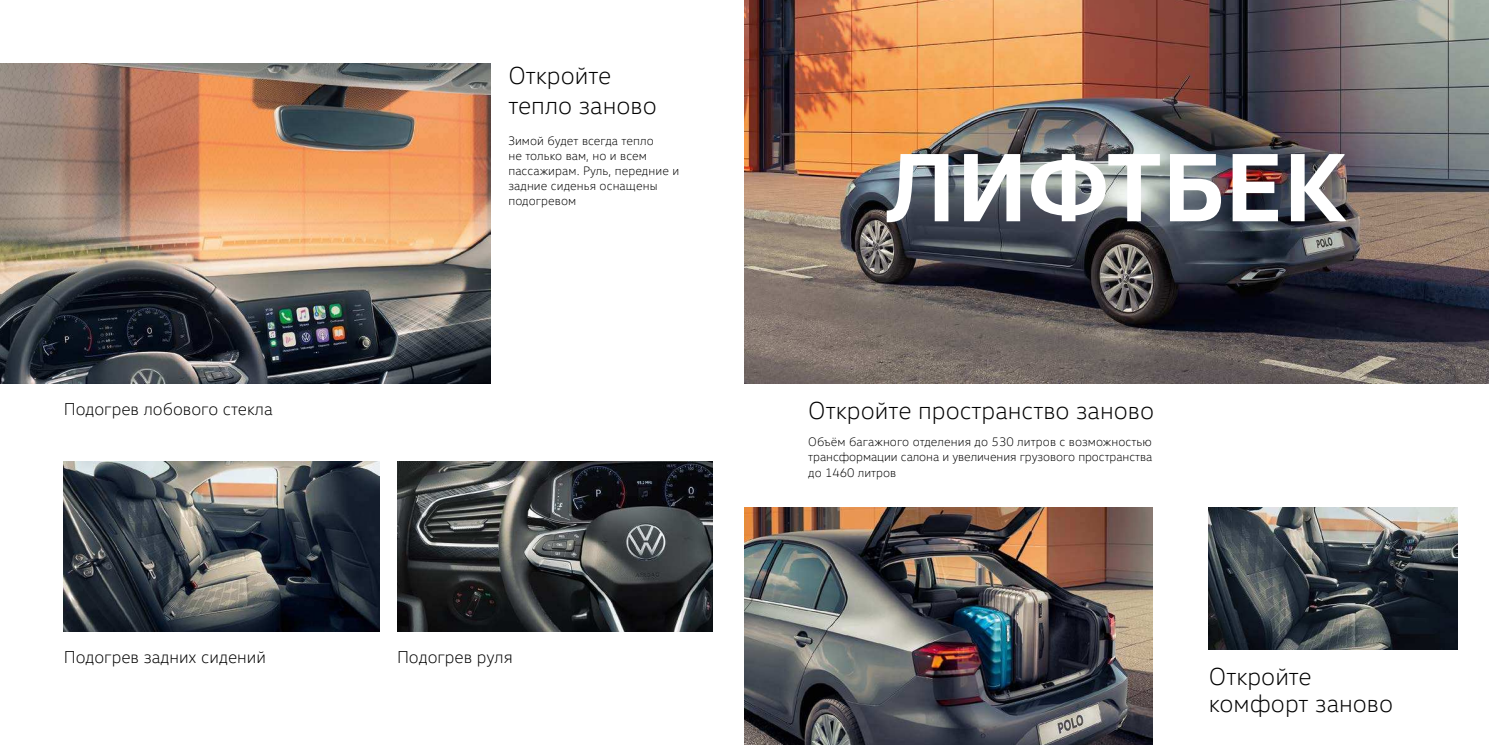
<style>
.page{position:relative;width:1489px;height:745px;background:#fff}
.page>*{position:absolute;margin:0;border:0;box-sizing:border-box;transform-origin:0 0}
.t1{font:700 98.75px "VW Head";color:#fff}
.t2{font:300 25px/30px "VW Head";color:#000}
.t3{font:300 17.5px "VW Head";color:#000}
.t4{font:300 12.5px/15px "VW Head";letter-spacing:.005em;color:#000;text-align:justify}
</style>
<div class="page">
<img style="left:0;top:64px;width:490px;height:319px">
<img style="left:1208px;top:507px;width:248px;height:141px">
<img style="left:64px;top:461px;width:315px;height:170px">
<img style="left:397px;top:461px;width:315px;height:170px">
<img style="left:744px;top:0;width:744px;height:383px">
<img style="left:744px;top:507px;width:407px;height:237px">
<h2 class="t2" style="left:508px;top:60px;width:150px">Откройте тепло заново</h2>
<h3 class="t3" style="left:64px;top:399px;width:210px">Подогрев лобового стекла</h3>
<p class="t4" style="left:508px;top:133px;width:172px;text-align:left">Зимой будет всегда тепло<br>не только вам, но и всем пассажирам. Руль, передние и задние сиденья оснащены подогревом</p>
<h3 class="t3" style="left:64px;top:647px;width:204px">Подогрев задних сидений</h3>
<h3 class="t3" style="left:397px;top:647px;width:117px">Подогрев руля</h3>
<h1 class="t1" style="left:885px;top:129px;width:462px">ЛИФТБЕК</h1>
<h2 class="t2" style="left:808px;top:395px;width:347px">Откройте пространство заново</h2>
<p class="t4" style="left:808px;top:434px;width:345px">Объём багажного отделения до 530 литров с возможностью трансформации салона и увеличения грузового пространства до 1460 литров</p>
<h2 class="t2" style="left:1208px;top:662px;width:186px;line-height:27.5px">Откройте комфорт заново</h2>
</div>
